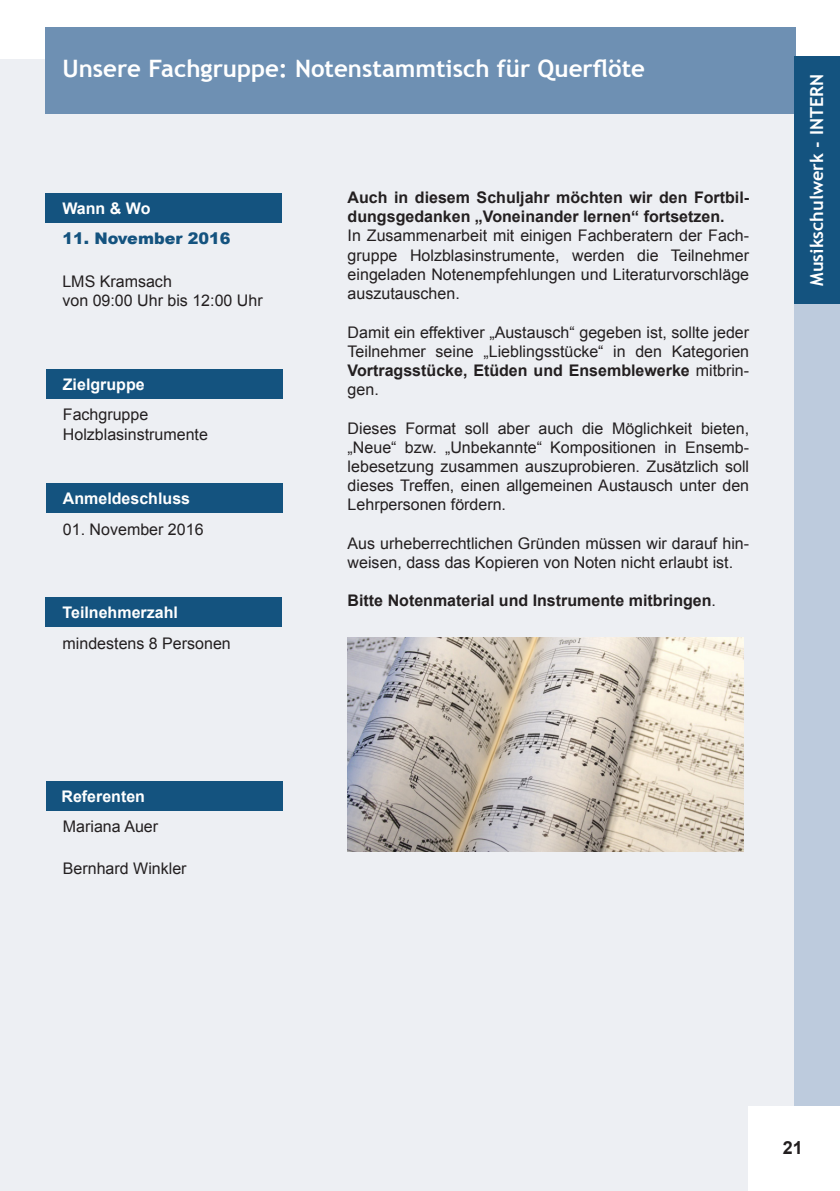
<style>
.page{position:relative;width:840px;height:1191px;background:#fff}
.page>*{position:absolute;margin:0;border:0;box-sizing:border-box;transform-origin:0 0}
.t1{font:700 24px "Trebuchet MS";color:#fff}
.t2{font:700 18px "Trebuchet MS";color:#fff}
.t3{font:700 18px "Arial";color:#231f20}
.t4{font:16px/19.2px "Arial";color:#231f20}
.t5{font:700 16px/19.2px "Arial";color:#231f20}
.t6{font:700 16px "Arial";color:#fff}
.t7{font:900 16px "Arial";color:#14537f}
.s1{font-weight:700}
.s2{font-weight:400}
</style>
<div class="page">
<div style="left:0;top:60px;width:839px;height:1131px;background:#edeff3"></div>
<div style="left:794px;top:60px;width:45px;height:1131px;background:#bdcbdd"></div>
<div style="left:747px;top:1106px;width:92px;height:85px;background:#fff"></div>
<div style="left:45px;top:27px;width:750px;height:86px;background:#6e90b3"></div>
<div style="left:46px;top:369px;width:236px;height:30px;background:#14537f"></div>
<div style="left:45px;top:193px;width:237px;height:30px;background:#14537f"></div>
<div style="left:46px;top:483px;width:236px;height:30px;background:#14537f"></div>
<div style="left:794px;top:56px;width:45px;height:247px;background:#14537f"></div>
<div style="left:46px;top:597px;width:236px;height:30px;background:#14537f"></div>
<div style="left:46px;top:781px;width:236px;height:30px;background:#14537f"></div>
<img style="left:347px;top:637px;width:396px;height:214px">
<h1 class="t1" style="left:62px;top:53px;width:583px">Unsere Fachgruppe: Notenstammtisch für Querflöte</h1>
<p class="t6" style="left:62px;top:197px;width:89px">Wann &amp; Wo</p>
<p class="t7" style="left:62px;top:227px;width:169px">11. November 2016</p>
<p class="t4" style="left:62px;top:272px;width:202px">LMS Kramsach<br>von 09:00 Uhr bis 12:00 Uhr</p>
<p class="t6" style="left:63px;top:373px;width:83px">Zielgruppe</p>
<p class="t4" style="left:63px;top:405px;width:146px">Fachgruppe<br>Holzblasinstrumente</p>
<p class="t6" style="left:63px;top:488px;width:129px">Anmeldeschluss</p>
<p class="t4" style="left:63px;top:520px;width:142px">01. November 2016</p>
<p class="t6" style="left:62px;top:601px;width:117px">Teilnehmerzahl</p>
<p class="t4" style="left:63px;top:633px;width:170px">mindestens 8 Personen</p>
<p class="t6" style="left:61px;top:785px;width:85px">Referenten</p>
<p class="t4" style="left:63px;top:817px;width:97px">Mariana Auer</p>
<p class="t4" style="left:63px;top:858px;width:125px">Bernhard Winkler</p>
<p class="t5" style="left:347px;top:188px;width:403px">Auch in diesem Schuljahr möchten wir den Fortbil&shy;dungsgedanken „Voneinander lernen“ fortsetzen.</p>
<p class="t4" style="left:347px;top:226px;width:403px;text-align:justify">In Zusammenarbeit mit einigen Fachberatern der Fach&shy;gruppe Holzblasinstrumente, werden die Teilnehmer eingeladen Notenempfehlungen und Literaturvorschläge auszutauschen.</p>
<p class="t4" style="left:347px;top:322px;width:403px;text-align:justify">Damit ein effektiver „Austausch“ gegeben ist, sollte jeder Teilnehmer seine „Lieblingsstücke“ in den Kategorien <span class="s1">Vortragsstücke, Etüden und Ensemblewerke</span> mitbrin&shy;gen.</p>
<p class="t4" style="left:347px;top:418px;width:403px;text-align:justify">Dieses Format soll aber auch die Möglichkeit bieten, „Neue“ bzw. „Unbekannte“ Kompositionen in Ensemb&shy;lebesetzung zusammen auszuprobieren. Zusätzlich soll dieses Treffen, einen allgemeinen Austausch unter den Lehrpersonen fördern.</p>
<p class="t4" style="left:347px;top:534px;width:403px">Aus urheberrechtlichen Gründen müssen wir darauf hin&shy;weisen, dass das Kopieren von Noten nicht erlaubt ist.</p>
<p class="t5" style="left:347px;top:591px;width:370px">Bitte Notenmaterial und Instrumente mitbringen<span class="s2">.</span></p>
<p class="t2" style="left:805px;top:286px;width:213px;rotate:-90deg">Musikschulwerk - INTERN</p>
<p class="t3" style="left:782px;top:1136px;width:22px">21</p>
</div>
